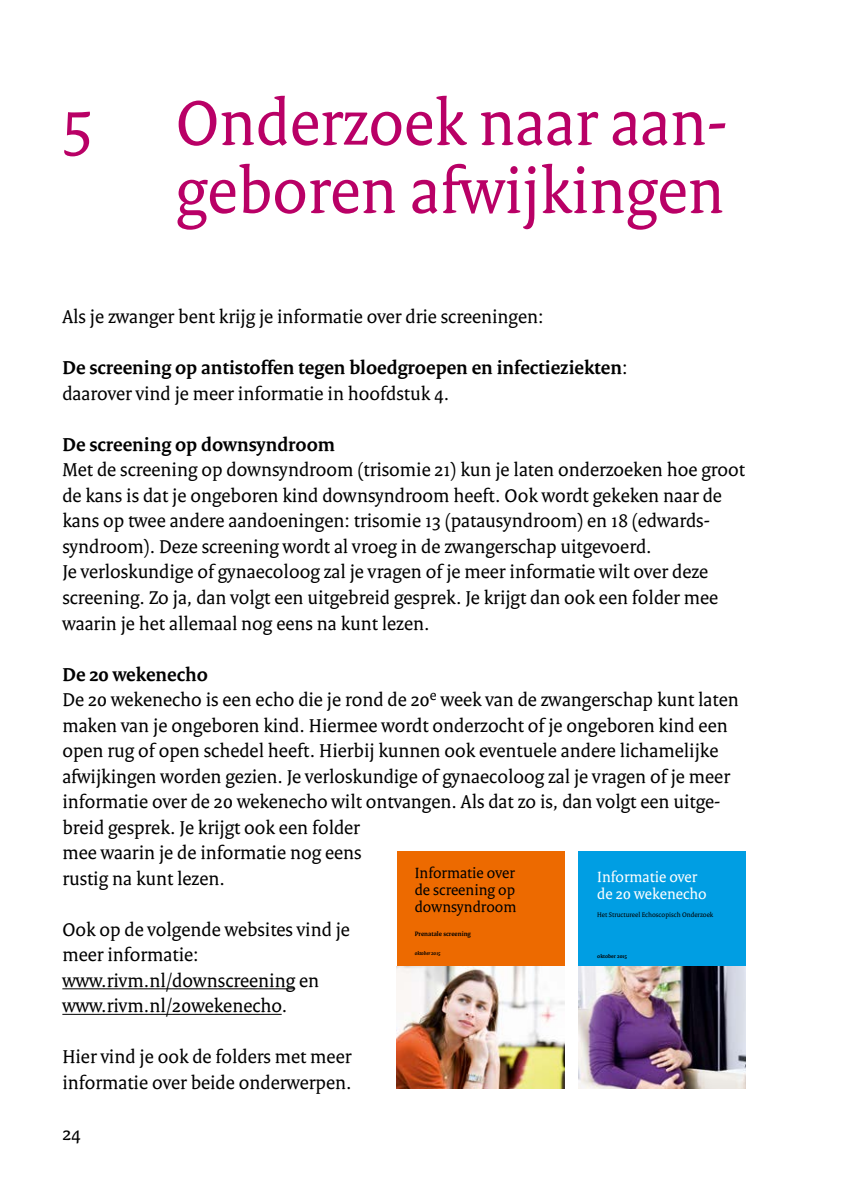
<style>
.page{position:relative;width:842px;height:1191px;background:#fff}
.page>*{position:absolute;margin:0;border:0;box-sizing:border-box;transform-origin:0 0}
._03_RIVM_Hoofdstukko{font:68px/68px "Rijksoverheid Serif";color:#b90066;text-align:right}
._10_RIVM_Broodtekst{font:20px/25.6px "Rijksoverheid Serif";color:#000}
._10_RIVM_Broodtekst-2{font:700 20px/25.6px "Rijksoverheid Serif";color:#000}
._05_RIVM_Paragraafko{font:700 20px "Rijksoverheid Serif";color:#000}
.t1{font:16px/16.8px "Rijksoverheid Serif";color:#000;text-align:justify}
.t2{font:16px/17.6px "Rijksoverheid Serif";color:#fff}
.t3{font:7.2px "Rijksoverheid Serif";color:#000}
.t4{font:700 6.8px "Rijksoverheid Serif";color:#000}
.t5{font:italic 700 5.6px "Rijksoverheid Serif";color:#000}
.t6{font:700 5.6px "Rijksoverheid Serif";color:#000}
.s1{font-weight:400}
</style>
<div class="page">
<hr style="left:62px;top:988px;width:233px;height:1px;background:#000">
<hr style="left:62px;top:1013px;width:220px;height:1px;background:#000">
<div style="left:397px;top:851px;width:167px;height:115px;background:#ed6a00"></div>
<img style="left:397px;top:966px;width:167px;height:123px">
<div style="left:578px;top:851px;width:168px;height:121px;background:#009ee3"></div>
<img style="left:578px;top:966px;width:168px;height:123px">
<p class="_03_RIVM_Hoofdstukko" style="left:62px;top:88px;width:663px">5 Onderzoek naar aan&shy;geboren afwijkingen</p>
<p class="_10_RIVM_Broodtekst" style="left:62px;top:304px;width:483px">Als je zwanger bent krijg je informatie over drie screeningen:</p>
<p class="_10_RIVM_Broodtekst-2" style="left:62px;top:355px;width:567px">De screening op antistoffen tegen bloedgroepen en infectieziekten<span class="s1">: daarover vind je meer informatie in hoofdstuk 4.</span></p>
<p class="_05_RIVM_Paragraafko" style="left:62px;top:432px;width:274px">De screening op downsyndroom</p>
<p class="_10_RIVM_Broodtekst" style="left:62px;top:457px;width:684px">Met de screening op downsyndroom (trisomie 21) kun je laten onderzoeken hoe groot de kans is dat je ongeboren kind downsyndroom heeft. Ook wordt gekeken naar de kans op twee andere aandoeningen: trisomie 13 (patausyndroom) en 18 (edwards&shy;syndroom). Deze screening wordt al vroeg in de zwangerschap uitgevoerd.</p>
<p class="_10_RIVM_Broodtekst" style="left:62px;top:559px;width:657px">Je verloskundige of gynaecoloog zal je vragen of je meer informatie wilt over deze screening. Zo ja, dan volgt een uitgebreid gesprek. Je krijgt dan ook een folder mee waarin je het allemaal nog eens na kunt lezen.</p>
<p class="_05_RIVM_Paragraafko" style="left:62px;top:662px;width:147px">De 20 wekenecho</p>
<p class="_10_RIVM_Broodtekst" style="left:62px;top:686px;width:678px">De 20 wekenecho is een echo die je rond de 20<sup>e</sup> week van de zwangerschap kunt laten maken van je ongeboren kind. Hiermee wordt onderzocht of je ongeboren kind een open rug of open schedel heeft. Hierbij kunnen ook eventuele andere lichamelijke afwijkingen worden gezien. Je verloskundige of gynaecoloog zal je vragen of je meer informatie over de 20 wekenecho wilt ontvangen. Als dat zo is, dan volgt een uitge&shy;breid gesprek. Je krijgt ook een folder<br>mee waarin je de informatie nog eens<br>rustig na kunt lezen.</p>
<p class="_10_RIVM_Broodtekst" style="left:62px;top:916px;width:289px">Ook op de volgende websites vind je meer informatie:</p>
<p class="_10_RIVM_Broodtekst" style="left:62px;top:967px;width:258px">www.rivm.nl/downscreening en www.rivm.nl/20wekenecho.</p>
<p class="_10_RIVM_Broodtekst" style="left:62px;top:1044px;width:291px">Hier vind je ook de folders met meer informatie over beide onderwerpen.</p>
<p class="t1" style="left:415px;top:864px;width:103px">Informatie over de screening op downsyndroom</p>
<p class="t4" style="left:415px;top:930px;width:58px">Prenatale screening</p>
<p class="t5" style="left:415px;top:950px;width:27px">oktober 2015</p>
<p class="t2" style="left:597px;top:867px;width:111px">Informatie over de 20 wekenecho</p>
<p class="t3" style="left:597px;top:910px;width:118px">Het Structureel Echoscopisch Onderzoek</p>
<p class="t6" style="left:597px;top:953px;width:31px">oktober 2015</p>
<p class="_10_RIVM_Broodtekst" style="left:62px;top:1120px;width:20px">24</p>
</div>
